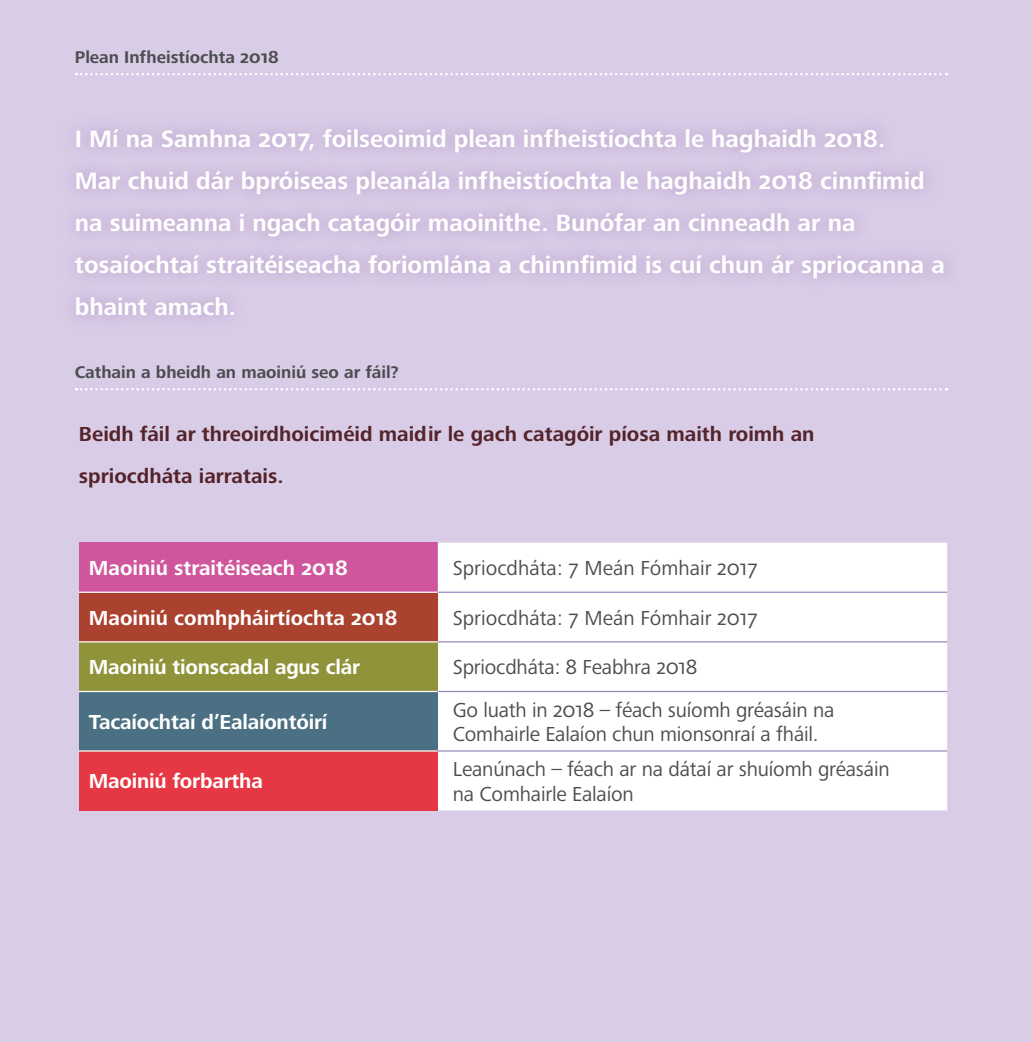
<style>
.page{position:relative;width:1032px;height:1042px;background:#d9cce7}
.page>*{position:absolute;margin:0;border:0;box-sizing:border-box;transform-origin:0 0}
.t1{font:700 24.5px/42px "Frutiger Next Pro";color:#fff}
.t2{font:21px/24.5px "Frutiger Next Pro";letter-spacing:-.01em;color:#4b4d50}
.t3{font:700 21px "Frutiger Next Pro";letter-spacing:-.01em;color:#fff}
.t4{font:700 21px/42px "Frutiger Next Pro";color:#54242a}
.t5{font:700 17.5px "Frutiger Next Pro";color:#4b4d50}
</style>
<div class="page">
<div style="left:60px;top:113px;width:899px;height:218px;background:#763d8d;opacity:.4"></div>
<svg style="left:76px;top:73px;width:871px;height:2px"></svg>
<svg style="left:76px;top:388px;width:871px;height:2px"></svg>
<div style="left:79px;top:542px;width:359px;height:50px;background:#cf569c"></div>
<div style="left:438px;top:542px;width:509px;height:268px;background:#fff"></div>
<div style="left:79px;top:592px;width:359px;height:50px;background:#ab4230"></div>
<div style="left:79px;top:642px;width:359px;height:49px;background:#91933b"></div>
<div style="left:79px;top:691px;width:359px;height:60px;background:#4b7083"></div>
<div style="left:79px;top:751px;width:359px;height:59px;background:#e63745"></div>
<hr style="left:79px;top:641px;width:359px;height:1px;background:#fff">
<hr style="left:79px;top:691px;width:359px;height:1px;background:#fff">
<hr style="left:79px;top:750px;width:359px;height:1px;background:#fff">
<hr style="left:438px;top:750px;width:509px;height:1px;background:#938cbc">
<hr style="left:438px;top:691px;width:509px;height:1px;background:#938cbc">
<hr style="left:438px;top:641px;width:509px;height:1px;background:#938cbc">
<hr style="left:438px;top:591px;width:509px;height:2px;background:#938cbc">
<hr style="left:79px;top:591px;width:359px;height:2px;background:#fff">
<p class="t5" style="left:75px;top:47px;width:206px">Plean Infheistíochta 2018</p>
<p class="t1" style="left:75px;top:118px;width:871px">I Mí na Samhna 2017, foilseoimid plean infheistíochta le haghaidh 2018.<br>Mar chuid dár bpróiseas pleanála infheistíochta le haghaidh 2018 cinnfimid na suimeanna i ngach catagóir maoinithe. Bunófar an cinneadh ar na tosaíochtaí straitéiseacha foriomlána a chinnfimid is cuí chun ár spriocanna a bhaint amach.</p>
<p class="t5" style="left:75px;top:362px;width:325px">Cathain a bheidh an maoiniú seo ar fáil?</p>
<p class="t4" style="left:79px;top:413px;width:737px">Beidh fáil ar threoirdhoiciméid maidir le gach catagóir píosa maith roimh an spriocdháta iarratais.</p>
<p class="t3" style="left:89px;top:556px;width:260px">Maoiniú straitéiseach 2018</p>
<p class="t2" style="left:453px;top:556px;width:307px">Spriocdháta: 7 Meán Fómhair 2017</p>
<p class="t3" style="left:89px;top:605px;width:310px">Maoiniú comhpháirtíochta 2018</p>
<p class="t2" style="left:453px;top:605px;width:307px">Spriocdháta: 7 Meán Fómhair 2017</p>
<p class="t3" style="left:89px;top:655px;width:273px">Maoiniú tionscadal agus clár</p>
<p class="t2" style="left:453px;top:655px;width:246px">Spriocdháta: 8 Feabhra 2018</p>
<p class="t3" style="left:89px;top:710px;width:240px">Tacaíochtaí d’Ealaíontóirí</p>
<p class="t2" style="left:453px;top:697px;width:383px">Go luath in 2018 – féach suíomh gréasáin na<br>Comhairle Ealaíon chun mionsonraí a fháil.</p>
<p class="t3" style="left:89px;top:769px;width:176px">Maoiniú forbartha</p>
<p class="t2" style="left:453px;top:757px;width:438px">Leanúnach – féach ar na dátaí ar shuíomh gréasáin na Comhairle Ealaíon</p>
</div>
